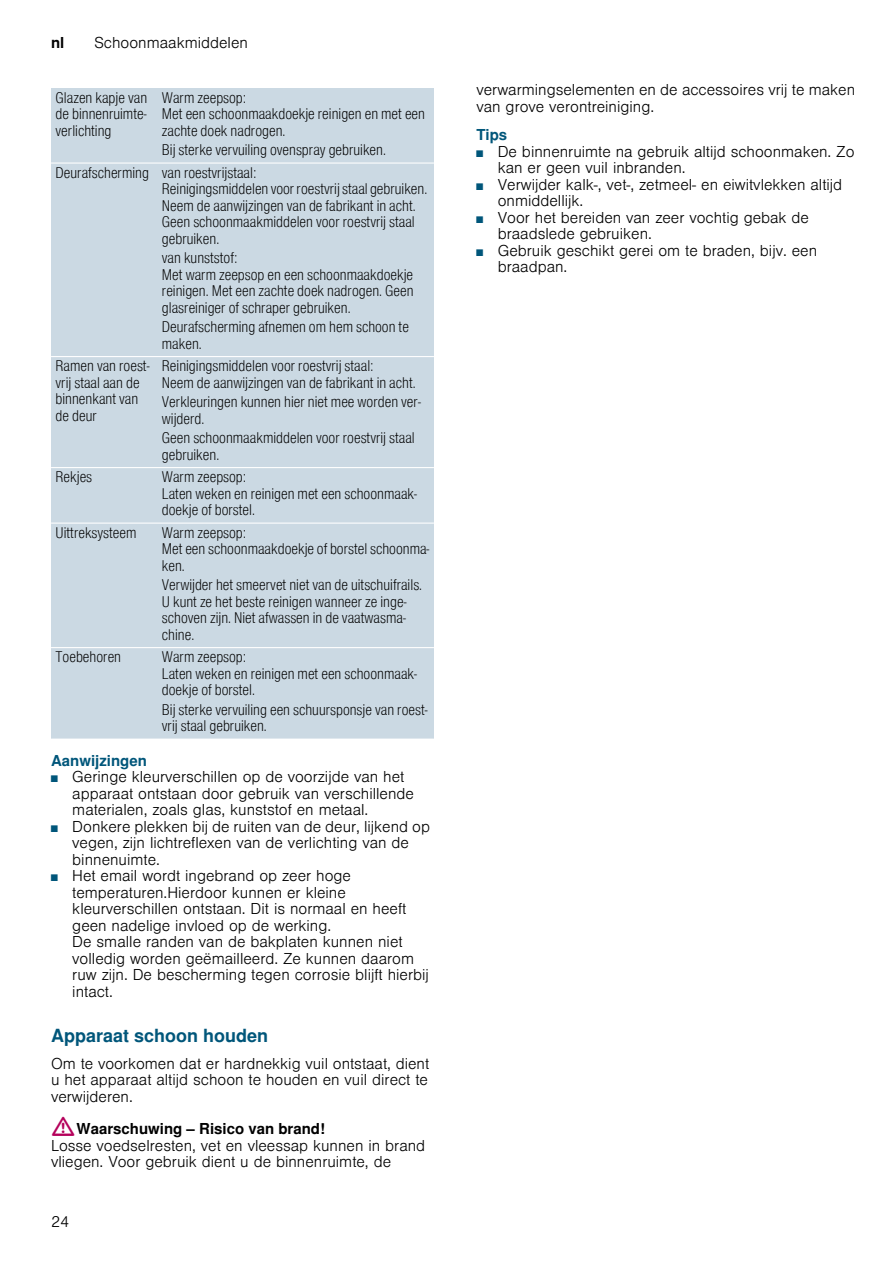
<style>
.page{position:relative;width:893px;height:1263px;background:#fff}
.page>*{position:absolute;margin:0;border:0;box-sizing:border-box;transform-origin:0 0}
.t1{font:700 18px "Nimbus San L";color:#00567a}
.t2{font:15px/16.5px "Nimbus San L Lig Con";color:#000}
.t3{font:300 15px/16.5px "Nimbus San L";color:#000}
.t4{font:700 15px "Nimbus San L";color:#00567a}
.t5{font:700 15px "Nimbus San L";color:#000}
.s1{font-size:9px;color:#00567a}
.s2{font-family:"BSH Symb All";font-weight:400;font-size:21px;color:#b5015b}
.s3{font-weight:700}
</style>
<div class="page">
<div style="left:51px;top:88px;width:106px;height:75px;background:#cbd9e3"></div>
<div style="left:157px;top:88px;width:277px;height:75px;background:#cbd9e3"></div>
<div style="left:51px;top:163px;width:106px;height:194px;background:#cbd9e3"></div>
<div style="left:157px;top:163px;width:277px;height:194px;background:#cbd9e3"></div>
<div style="left:51px;top:357px;width:106px;height:111px;background:#cbd9e3"></div>
<div style="left:157px;top:357px;width:277px;height:111px;background:#cbd9e3"></div>
<div style="left:51px;top:468px;width:106px;height:55px;background:#cbd9e3"></div>
<div style="left:157px;top:468px;width:277px;height:55px;background:#cbd9e3"></div>
<div style="left:51px;top:523px;width:106px;height:125px;background:#cbd9e3"></div>
<div style="left:157px;top:523px;width:277px;height:125px;background:#cbd9e3"></div>
<div style="left:51px;top:648px;width:106px;height:91px;background:#cbd9e3"></div>
<div style="left:157px;top:648px;width:277px;height:91px;background:#cbd9e3"></div>
<hr style="left:51px;top:162px;width:383px;height:2px;background:#fff">
<hr style="left:51px;top:356px;width:383px;height:1px;background:#fff">
<hr style="left:51px;top:467px;width:383px;height:1px;background:#fff">
<hr style="left:51px;top:522px;width:383px;height:2px;background:#fff">
<hr style="left:51px;top:647px;width:383px;height:1px;background:#fff">
<hr style="left:51px;top:738px;width:383px;height:2px;background:#fff">
<p class="t5" style="left:51px;top:34px;width:15px">nl</p>
<p class="t3" style="left:94px;top:33px;width:155px">Schoonmaakmiddelen</p>
<p class="t2" style="left:56px;top:88px;width:93px;text-align:justify">Glazen kapje van de binnenruimte&shy;verlichting</p>
<p class="t2" style="left:162px;top:88px;width:265px">Warm zeepsop:<br>Met een schoonmaakdoekje reinigen en met een zachte doek nadrogen.</p>
<p class="t2" style="left:56px;top:138px;width:332px;line-height:22.5px;text-indent:106px">Bij sterke vervuiling ovenspray gebruiken.<br>Deurafscherming van roestvrijstaal:</p>
<p class="t2" style="left:162px;top:180px;width:267px">Reinigingsmiddelen voor roestvrij staal gebruiken.<br>Neem de aanwijzingen van de fabrikant in acht.<br>Geen schoonmaakmiddelen voor roestvrij staal gebruiken.</p>
<p class="t2" style="left:162px;top:249px;width:253px">van kunststof:<br>Met warm zeepsop en een schoonmaakdoekje reinigen. Met een zachte doek nadrogen. Geen glasreiniger of schraper gebruiken.</p>
<p class="t2" style="left:162px;top:318px;width:248px">Deurafscherming afnemen om hem schoon te maken.</p>
<p class="t2" style="left:56px;top:357px;width:95px">Ramen van roest&shy;vrij staal aan de binnenkant van de deur</p>
<p class="t2" style="left:162px;top:357px;width:255px">Reinigingsmiddelen voor roestvrij staal:<br>Neem de aanwijzingen van de fabrikant in acht.</p>
<p class="t2" style="left:162px;top:393px;width:260px">Verkleuringen kunnen hier niet mee worden ver&shy;wijderd.</p>
<p class="t2" style="left:162px;top:429px;width:254px">Geen schoonmaakmiddelen voor roestvrij staal gebruiken.</p>
<p class="t2" style="left:56px;top:468px;width:38px">Rekjes</p>
<p class="t2" style="left:162px;top:468px;width:256px">Warm zeepsop:<br>Laten weken en reinigen met een schoonmaak&shy;doekje of borstel.</p>
<p class="t2" style="left:56px;top:523px;width:83px">Uittreksysteem</p>
<p class="t2" style="left:162px;top:523px;width:269px">Warm zeepsop:<br>Met een schoonmaakdoekje of borstel schoonma&shy;ken.</p>
<p class="t2" style="left:162px;top:576px;width:262px">Verwijder het smeervet niet van de uitschuifrails.<br>U kunt ze het beste reinigen wanneer ze inge&shy;schoven zijn. Niet afwassen in de vaatwasma&shy;chine.</p>
<p class="t2" style="left:56px;top:648px;width:67px">Toebehoren</p>
<p class="t2" style="left:162px;top:648px;width:256px">Warm zeepsop:<br>Laten weken en reinigen met een schoonmaak&shy;doekje of borstel.</p>
<p class="t2" style="left:162px;top:700px;width:267px">Bij sterke vervuiling een schuursponsje van roest&shy;vrij staal gebruiken.</p>
<p class="t4" style="left:51px;top:751px;width:97px">Aanwijzingen</p>
<p class="t3" style="left:72px;top:767px;width:343px;text-indent:-21px"><span class="s1">■</span> Geringe kleurverschillen op de voorzijde van het apparaat ontstaan door gebruik van verschillende materialen, zoals glas, kunststof en metaal.</p>
<p class="t3" style="left:72px;top:817px;width:359px;text-indent:-21px"><span class="s1">■</span> Donkere plekken bij de ruiten van de deur, lijkend op vegen, zijn lichtreflexen van de verlichting van de binnenuimte.</p>
<p class="t3" style="left:72px;top:866px;width:358px;text-indent:-21px"><span class="s1">■</span> Het email wordt ingebrand op zeer hoge temperaturen.Hierdoor kunnen er kleine kleurverschillen ontstaan. Dit is normaal en heeft geen nadelige invloed op de werking.<br>De smalle randen van de bakplaten kunnen niet volledig worden geëmailleerd. Ze kunnen daarom ruw zijn. De bescherming tegen corrosie blijft hierbij intact.</p>
<p class="t1" style="left:51px;top:1024px;width:219px">Apparaat schoon houden</p>
<p class="t3" style="left:51px;top:1054px;width:379px;text-align:justify">Om te voorkomen dat er hardnekkig vuil ontstaat, dient u het apparaat altijd schoon te houden en vuil direct te verwijderen.</p>
<p class="t3" style="left:51px;top:1119px;width:376px"><span class="s2">:</span><span class="s3">Waarschuwing – Risico van brand!<br></span>Losse voedselresten, vet en vleessap kunnen in brand vliegen. Voor gebruik dient u de binnenruimte, de</p>
<p class="t3" style="left:51px;top:1212px;width:20px">24</p>
<p class="t3" style="left:476px;top:80px;width:380px">verwarmingselementen en de accessoires vrij te maken van grove verontreiniging.</p>
<p class="t4" style="left:476px;top:125px;width:32px">Tips</p>
<p class="t3" style="left:497px;top:142px;width:358px;text-indent:-21px"><span class="s1">■</span> De binnenruimte na gebruik altijd schoonmaken. Zo kan er geen vuil inbranden.</p>
<p class="t3" style="left:497px;top:175px;width:346px;text-indent:-21px"><span class="s1">■</span> Verwijder kalk-, vet-, zetmeel- en eiwitvlekken altijd onmiddellijk.</p>
<p class="t3" style="left:497px;top:208px;width:313px;text-indent:-21px"><span class="s1">■</span> Voor het bereiden van zeer vochtig gebak de braadslede gebruiken.</p>
<p class="t3" style="left:497px;top:241px;width:321px;text-indent:-21px"><span class="s1">■</span> Gebruik geschikt gerei om te braden, bijv. een braadpan.</p>
</div>
